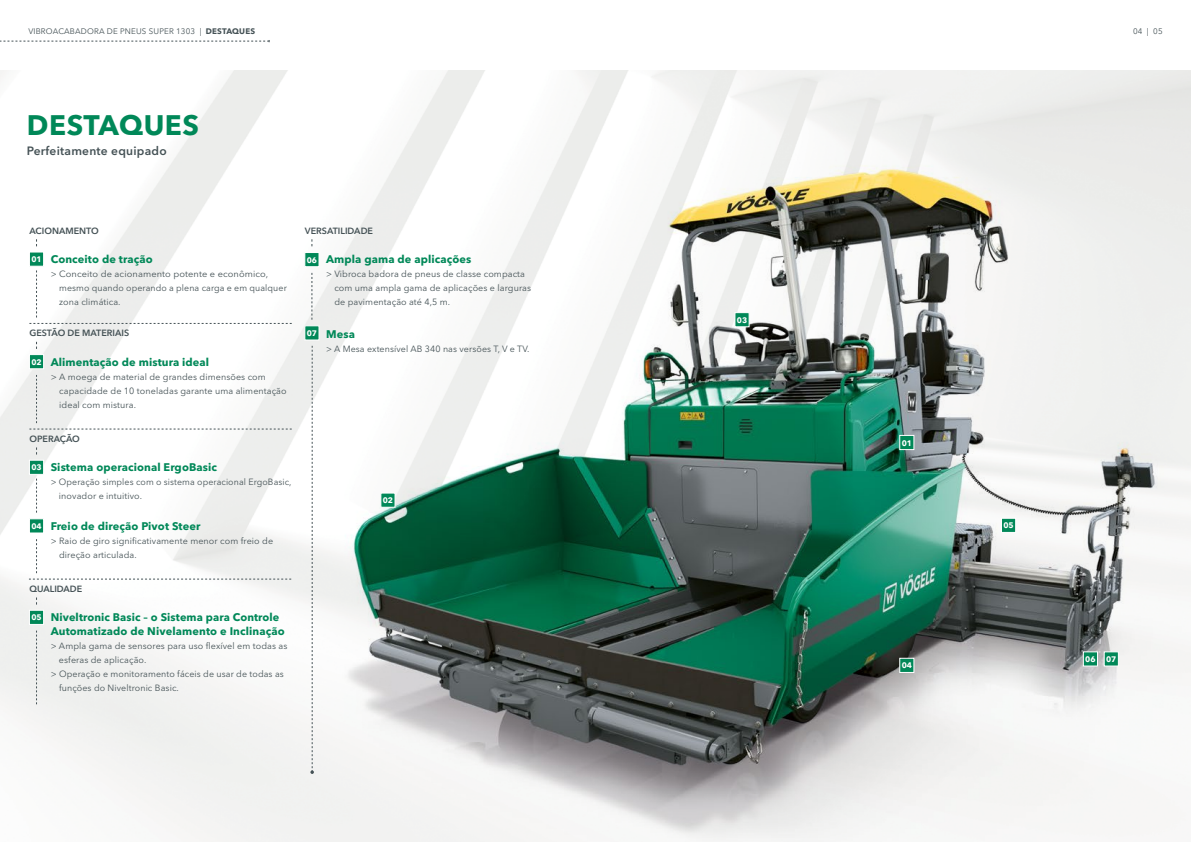
<style>
.page{position:relative;width:1191px;height:842px;background:#fff}
.page>*{position:absolute;margin:0;border:0;box-sizing:border-box;transform-origin:0 0}
.t1{font:700 28px "Avenir Next LT Pro";letter-spacing:.02em;color:#008858}
.t2{font:600 12px "Avenir Next LT Pro";letter-spacing:.02em;color:#455256}
.t3{font:700 11px/14px "Avenir Next LT Pro";letter-spacing:.01em;color:#008858}
.t4{font:9px/14px "Avenir Next LT Pro";letter-spacing:.01em;color:#455256}
.t5{font:600 9px "Avenir Next LT Pro";color:#455256}
.t6{font:8px "Avenir Next LT Pro";letter-spacing:.02em;color:#455256}
.t7{font:700 8px "Avenir Next LT Pro";color:#fff}
.s1{font-weight:700}
</style>
<div class="page">
<img style="left:173px;top:42px;width:1018px;height:800px">
<img style="left:481px;top:170px;width:405px;height:300px">
<div style="left:29px;top:252px;width:15px;height:15px;background:#008858;border:1px solid #fff"></div>
<div style="left:899px;top:435px;width:15px;height:15px;background:#008858;border:1px solid #fff"></div>
<div style="left:380px;top:493px;width:15px;height:15px;background:#008858;border:1px solid #fff"></div>
<div style="left:1001px;top:518px;width:15px;height:15px;background:#008858;border:1px solid #fff"></div>
<div style="left:899px;top:658px;width:15px;height:15px;background:#008858;border:1px solid #fff"></div>
<div style="left:1082px;top:651px;width:16px;height:15px;background:#008858;border:1px solid #fff"></div>
<div style="left:1103px;top:651px;width:15px;height:15px;background:#008858;border:1px solid #fff"></div>
<div style="left:734px;top:312px;width:15px;height:15px;background:#008858;border:1px solid #fff"></div>
<svg style="left:36px;top:270px;width:1px;height:47px"></svg>
<svg style="left:29px;top:323px;width:263px;height:1px"></svg>
<svg style="left:29px;top:429px;width:263px;height:1px"></svg>
<div style="left:29px;top:354px;width:15px;height:15px;background:#008858;border:1px solid #fff"></div>
<svg style="left:36px;top:375px;width:1px;height:48px"></svg>
<div style="left:29px;top:460px;width:15px;height:15px;background:#008858;border:1px solid #fff"></div>
<svg style="left:36px;top:479px;width:1px;height:34px"></svg>
<div style="left:29px;top:518px;width:15px;height:15px;background:#008858;border:1px solid #fff"></div>
<svg style="left:36px;top:539px;width:1px;height:34px"></svg>
<svg style="left:29px;top:579px;width:262px;height:1px"></svg>
<div style="left:29px;top:610px;width:15px;height:15px;background:#008858;border:1px solid #fff"></div>
<svg style="left:36px;top:631px;width:1px;height:73px"></svg>
<div style="left:304px;top:252px;width:15px;height:15px;background:#008858;border:1px solid #fff"></div>
<svg style="left:312px;top:273px;width:1px;height:47px"></svg>
<div style="left:304px;top:325px;width:15px;height:15px;background:#008858;border:1px solid #fff"></div>
<svg style="left:310px;top:346px;width:4px;height:428px"></svg>
<svg style="left:0;top:40px;width:270px;height:2px"></svg>
<p class="t6" style="left:28px;top:27px;width:228px">VIBROACABADORA DE PNEUS SUPER 1303 | <span class="s1">DESTAQUES</span></p>
<p class="t6" style="left:1133px;top:27px;width:31px">04 | 05</p>
<h1 class="t1" style="left:27px;top:108px;width:174px">DESTAQUES</h1>
<h2 class="t2" style="left:27px;top:143px;width:141px">Perfeitamente equipado</h2>
<p class="t5" style="left:29px;top:225px;width:71px">ACIONAMENTO</p>
<p class="t3" style="left:51px;top:252px;width:104px">Conceito de tração</p>
<p class="t4" style="left:59px;top:267px;width:229px;text-indent:-8px">&gt; Conceito de acionamento potente e econômico, mesmo quando operando a plena carga e em qualquer zona climática.</p>
<p class="t7" style="left:31px;top:254px;width:12px">01</p>
<p class="t5" style="left:29px;top:328px;width:101px">GESTÃO DE MATERIAIS</p>
<p class="t3" style="left:51px;top:355px;width:160px">Alimentação de mistura ideal</p>
<p class="t4" style="left:59px;top:369px;width:229px;text-indent:-9px">&gt; A moega de material de grandes dimensões com capacidade de 10 toneladas garante uma alimentação ideal com mistura.</p>
<p class="t7" style="left:31px;top:357px;width:12px">02</p>
<p class="t5" style="left:29px;top:433px;width:52px">OPERAÇÃO</p>
<p class="t3" style="left:51px;top:460px;width:168px">Sistema operacional ErgoBasic</p>
<p class="t4" style="left:59px;top:475px;width:234px;text-indent:-8px">&gt; Operação simples com o sistema operacional ErgoBasic, inovador e intuitivo.</p>
<p class="t7" style="left:31px;top:463px;width:12px">03</p>
<p class="t7" style="left:31px;top:521px;width:12px">04</p>
<p class="t3" style="left:51px;top:519px;width:151px">Freio de direção Pivot Steer</p>
<p class="t4" style="left:59px;top:534px;width:215px;text-indent:-8px">&gt; Raio de giro significativamente menor com freio de direção articulada.</p>
<p class="t5" style="left:29px;top:583px;width:54px">QUALIDADE</p>
<p class="t3" style="left:51px;top:610px;width:235px">Niveltronic Basic – o Sistema para Controle<br>Automatizado de Nivelamento e Inclinação</p>
<p class="t4" style="left:51px;top:639px;width:238px">&gt; Ampla gama de sensores para uso flexível em todas as</p>
<p class="t4" style="left:59px;top:653px;width:89px">esferas de aplicação.</p>
<p class="t4" style="left:51px;top:667px;width:235px">&gt; Operação e monitoramento fáceis de usar de todas as</p>
<p class="t4" style="left:59px;top:681px;width:121px">funções do Niveltronic Basic.</p>
<p class="t7" style="left:31px;top:613px;width:12px">05</p>
<p class="t5" style="left:305px;top:225px;width:70px">VERSATILIDADE</p>
<p class="t3" style="left:326px;top:252px;width:147px">Ampla gama de aplicações</p>
<p class="t4" style="left:334px;top:267px;width:198px;text-indent:-8px">&gt; Vibroca badora de pneus de classe compacta com uma ampla gama de aplicações e larguras de pavimentação até 4,5 m.</p>
<p class="t7" style="left:307px;top:255px;width:12px">06</p>
<p class="t7" style="left:307px;top:328px;width:12px">07</p>
<p class="t3" style="left:326px;top:327px;width:30px">Mesa</p>
<p class="t4" style="left:326px;top:342px;width:205px">&gt; A Mesa extensível AB 340 nas versões T, V e TV.</p>
<p class="t7" style="left:383px;top:495px;width:12px">02</p>
<p class="t7" style="left:737px;top:315px;width:12px">03</p>
<p class="t7" style="left:901px;top:438px;width:12px">01</p>
<p class="t7" style="left:901px;top:661px;width:12px">04</p>
<p class="t7" style="left:1003px;top:521px;width:12px">05</p>
<p class="t7" style="left:1085px;top:654px;width:12px">06</p>
<p class="t7" style="left:1106px;top:654px;width:12px">07</p>
</div>
